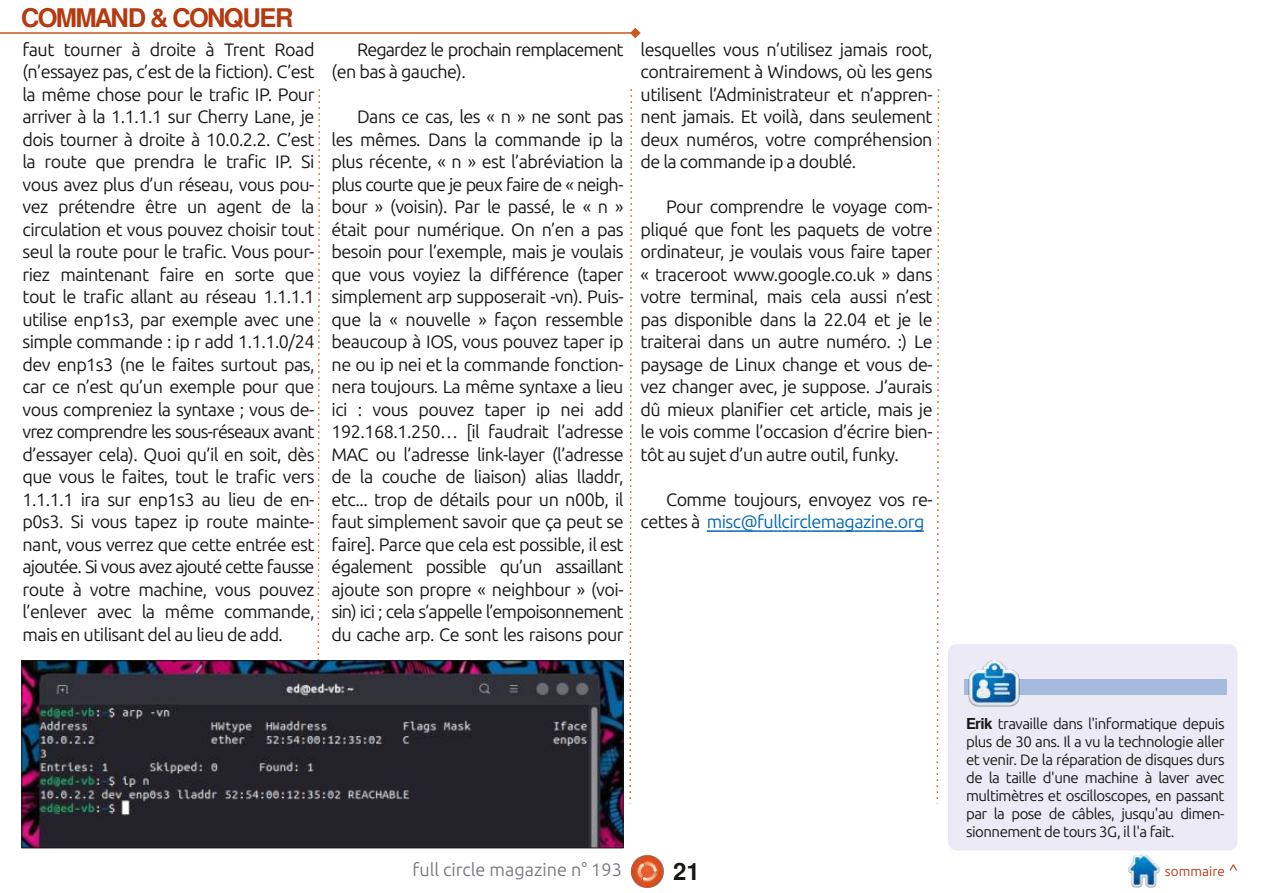
<style>
.page{position:relative;width:1263px;height:893px;background:#fff}
.page>*{position:absolute;margin:0;border:0;box-sizing:border-box;transform-origin:0 0}
.t1{font:700 25.5px "Free Sans";letter-spacing:-.075em;color:#b53a10}
.t2{font:700 24px "Free Sans";color:#181715}
.t3{font:18px/22.5px "Ubuntu";letter-spacing:-.03em;color:#181715;text-align:justify}
.t4{font:18px/22.5px "Ubuntu";letter-spacing:-.05em;color:#181715}
.t5{font:18px "Ubuntu";color:#79797f}
.t6{font:15px/18px "Ubuntu";letter-spacing:-.035em;color:#181715;text-align:justify}
.t7{font:13.5px "Ubuntu";color:#b53a10}
.s1{color:#0068b2}
.s2{font-family:"Free Sans";font-weight:700}
.s3{font-size:16.5px}
</style>
<div class="page">
<img style="left:631px;top:855px;width:33px;height:33px">
<img style="left:1128px;top:855px;width:32px;height:32px">
<hr style="left:0;top:32px;width:635px;height:2px;background:#cd581e">
<svg style="left:630px;top:28px;width:11px;height:10px"></svg>
<svg style="left:629px;top:89px;width:4px;height:715px"></svg>
<svg style="left:317px;top:89px;width:4px;height:572px"></svg>
<svg style="left:936px;top:89px;width:4px;height:715px"></svg>
<div style="left:948px;top:644px;width:289px;height:206px;background:#ebeaf6;border-radius:9px"></div>
<div style="left:964px;top:679px;width:263px;height:15px;background:#a5badd"></div>
<img style="left:969px;top:660px;width:51px;height:47px">
<svg style="left:707px;top:530px;width:217px;height:2px"></svg>
<img style="left:24px;top:663px;width:597px;height:183px">
<div style="left:22px;top:661px;width:601px;height:187px;border:1px solid #181715"></div>
<h1 class="t1" style="left:21px;top:7px;width:274px">COMMAND &amp; CONQUER</h1>
<p class="t3" style="left:22px;top:38px;width:294px">faut tourner à droite à Trent Road (n’essayez pas, c’est de la fiction). C’est la même chose pour le trafic IP. Pour arriver à la 1.1.1.1 sur Cherry Lane, je dois tourner à droite à 10.0.2.2. C’est la route que prendra le trafic IP. Si vous avez plus d’un réseau, vous pou&shy;vez prétendre être un agent de la circulation et vous pouvez choisir tout seul la route pour le trafic. Vous pour&shy;riez maintenant faire en sorte que tout le trafic allant au réseau 1.1.1.1 utilise enp1s3, par exemple avec une simple commande : ip r add 1.1.1.0/24 dev enp1s3 (ne le faites surtout pas, car ce n’est qu’un exemple pour que vous compreniez la syntaxe ; vous de&shy;vrez comprendre les sous-réseaux avant d’essayer cela). Quoi qu’il en soit, dès que vous le faites, tout le trafic vers 1.1.1.1 ira sur enp1s3 au lieu de en&shy;p0s3. Si vous tapez ip route mainte&shy;nant, vous verrez que cette entrée est ajoutée. Si vous avez ajouté cette fausse route à votre machine, vous pouvez l’enlever avec la même commande, mais en utilisant del au lieu de add.</p>
<p class="t4" style="left:332px;top:38px;width:294px;text-indent:26px">Regardez le prochain remplacement (en bas à gauche).</p>
<p class="t3" style="left:332px;top:105px;width:294px;text-indent:26px">Dans ce cas, les « n » ne sont pas les mêmes. Dans la commande ip la plus récente, « n » est l’abréviation la plus courte que je peux faire de « neigh&shy;bour » (voisin). Par le passé, le « n » était pour numérique. On n’en a pas besoin pour l’exemple, mais je voulais que vous voyiez la différence (taper simplement arp supposerait -vn). Puis&shy;que la « nouvelle » façon ressemble beaucoup à IOS, vous pouvez taper ip ne ou ip nei et la commande fonction&shy;nera toujours. La même syntaxe a lieu ici : vous pouvez taper ip nei add 192.168.1.250… [il faudrait l’adresse MAC ou l’adresse link-layer (l’adresse de la couche de liaison) alias lladdr, etc... trop de détails pour un n00b, il faut simplement savoir que ça peut se faire]. Parce que cela est possible, il est également possible qu’un assaillant ajoute son propre « neighbour » (voi&shy;sin) ici ; cela s’appelle l’empoisonnement du cache arp. Ce sont les raisons pour</p>
<p class="t3" style="left:641px;top:38px;width:294px">lesquelles vous n’utilisez jamais root, contrairement à Windows, où les gens utilisent l’Administrateur et n’appren&shy;nent jamais. Et voilà, dans seulement deux numéros, votre compréhension de la commande ip a doublé.</p>
<p class="t3" style="left:641px;top:195px;width:294px;text-indent:26px">Pour comprendre le voyage com&shy;pliqué que font les paquets de votre ordinateur, je voulais vous faire taper « traceroot www.google.co.uk » dans votre terminal, mais cela aussi n’est pas disponible dans la 22.04 et je le traiterai dans un autre numéro. :) Le paysage de Linux change et vous de&shy;vez changer avec, je suppose. J’aurais dû mieux planifier cet article, mais je le vois comme l’occasion d’écrire bien&shy;tôt au sujet d’un autre outil, funky.</p>
<p class="t3" style="left:641px;top:488px;width:293px;text-indent:26px">Comme toujours, envoyez vos re&shy;cettes à <span class="s1">misc@fullcirclemagazine.org</span></p>
<p class="t6" style="left:966px;top:714px;width:260px"><span class="s2">Erik</span> travaille dans l'informatique depuis plus de 30 ans. Il a vu la technologie aller et venir. De la réparation de disques durs de la taille d'une machine à laver avec multimètres et oscilloscopes, en passant par la pose de câbles, jusqu'au dimen&shy;sionnement de tours 3G, il l'a fait.</p>
<p class="t5" style="left:412px;top:859px;width:211px">full circle magazine n° 193</p>
<h2 class="t2" style="left:673px;top:861px;width:28px">21</h2>
<p class="t7" style="left:1165px;top:863px;width:75px">sommaire <span class="s3">^</span></p>
</div>
